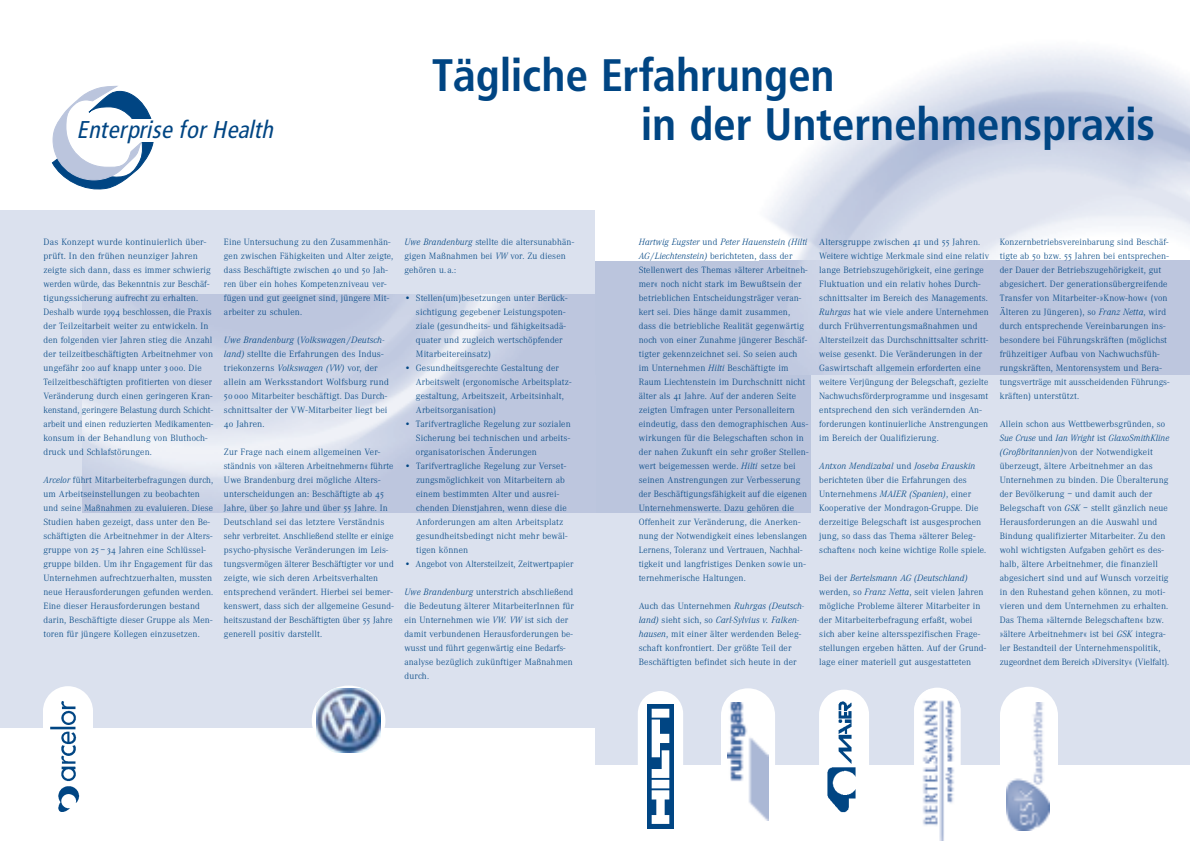
<style>
.page{position:relative;width:1190px;height:841px;background:#fff}
.page>*{position:absolute;margin:0;border:0;box-sizing:border-box;transform-origin:0 0}
.t1{font:700 45px/49px "Frutiger Condensed BQ";letter-spacing:.015em;color:#004583}
.t2{font:24px "Frutiger Conital";letter-spacing:.03em;color:#004583}
.t3{font:300 9.5px/14px "Corporate A";letter-spacing:.015em;color:#004583}
.s1{font-family:"Corporate ASC"}
.s2{font-style:italic}
</style>
<div class="page">
<div style="left:595px;top:308px;width:595px;height:456px;background:#dbe1ee"></div>
<div style="left:0;top:210px;width:595px;height:518px;background:#dbe1ee"></div>
<div style="left:83px;top:295px;width:728px;height:217px;background:#bbc5dd"></div>
<img style="left:83px;top:295px;width:459px;height:217px">
<div style="left:595px;top:261px;width:595px;height:114px;background:#bbc5dd"></div>
<img style="left:789px;top:261px;width:170px;height:114px">
<img style="left:914px;top:690px;width:46px;height:151px">
<svg style="left:721px;top:688px;width:54px;height:133px"></svg>
<img style="left:727px;top:703px;width:41px;height:118px">
<svg style="left:52px;top:85px;width:102px;height:105px"></svg>
<div style="left:76px;top:120px;width:217px;height:22px;background:#fff"></div>
<div style="left:43px;top:686px;width:50px;height:139px;background:#fff;border-radius:25px"></div>
<img style="left:50px;top:701px;width:30px;height:111px">
<svg style="left:312px;top:686px;width:73px;height:69px"></svg>
<img style="left:317px;top:689px;width:64px;height:63px">
<svg style="left:638px;top:691px;width:45px;height:138px"></svg>
<img style="left:648px;top:704px;width:25px;height:125px">
<svg style="left:1000px;top:687px;width:58px;height:144px"></svg>
<img style="left:1006px;top:702px;width:44px;height:128px">
<svg style="left:819px;top:690px;width:50px;height:123px"></svg>
<img style="left:828px;top:702px;width:28px;height:110px">
<h2 class="t2" style="left:79px;top:120px;width:197px">Enterprise for Health</h2>
<h1 class="t1" style="left:642px;top:55px;width:515px;text-indent:-209px">Tägliche Erfahrungen<br>in der Unternehmenspraxis</h1>
<p class="t3" style="left:44px;top:236px;width:171px">Das Konzept wurde kontinuierlich über&shy;prüft. In den frühen neunziger Jahren zeigte sich dann, dass es immer schwierig werden würde, das Bekenntnis zur Beschäf&shy;tigungssicherung aufrecht zu erhalten.<br>Deshalb wurde <span class="s1">1994</span> beschlossen, die Praxis der Teilzeitarbeit weiter zu entwickeln. In den folgenden vier Jahren stieg die Anzahl der teilzeitbeschäftigten Arbeitnehmer von ungefähr <span class="s1">200</span> auf knapp unter <span class="s1">3 000</span>. Die Teilzeitbeschäftigten profitierten von dieser Veränderung durch einen geringeren Kran&shy;kenstand, geringere Belastung durch Schicht&shy;arbeit und einen reduzierten Medikamenten&shy;konsum in der Behandlung von Bluthoch&shy;druck und Schlafstörungen.</p>
<p class="t3" style="left:44px;top:474px;width:171px"><span class="s2">Arcelor</span> führt Mitarbeiterbefragungen durch, um Arbeitseinstellungen zu beobachten und seine Maßnahmen zu evaluieren. Diese Studien haben gezeigt, dass unter den Be&shy;schäftigten die Arbeitnehmer in der Alters&shy;gruppe von <span class="s1">25</span> – <span class="s1">34</span> Jahren eine Schlüssel&shy;gruppe bilden. Um ihr Engagement für das Unternehmen aufrechtzuerhalten, mussten neue Herausforderungen gefunden werden.<br>Eine dieser Herausforderungen bestand darin, Beschäftigte dieser Gruppe als Men&shy;toren für jüngere Kollegen einzusetzen.</p>
<p class="t3" style="left:224px;top:236px;width:171px">Eine Untersuchung zu den Zusammenhän&shy;gen zwischen Fähigkeiten und Alter zeigte, dass Beschäftigte zwischen <span class="s1">40</span> und <span class="s1">50</span> Jah&shy;ren über ein hohes Kompetenzniveau ver&shy;fügen und gut geeignet sind, jüngere Mit&shy;arbeiter zu schulen.</p>
<p class="t3" style="left:224px;top:334px;width:167px"><span class="s2">Uwe Brandenburg</span> (<span class="s2">Volkswagen/Deutsch&shy;land)</span> stellte die Erfahrungen des Indus&shy;triekonzerns <span class="s2">Volkswagen (VW)</span> vor, der allein am Werksstandort Wolfsburg rund <span class="s1">50 000</span> Mitarbeiter beschäftigt. Das Durch&shy;schnittsalter der VW-Mitarbeiter liegt bei <span class="s1">40</span> Jahren.</p>
<p class="t3" style="left:224px;top:446px;width:171px">Zur Frage nach einem allgemeinen Ver&shy;ständnis von »älteren Arbeitnehmern« führte Uwe Brandenburg drei mögliche Alters&shy;unterscheidungen an: Beschäftigte ab <span class="s1">45<br></span>Jahre, über <span class="s1">50</span> Jahre und über <span class="s1">55</span> Jahre. In Deutschland sei das letztere Verständnis sehr verbreitet. Anschließend stellte er einige psycho-physische Veränderungen im Leis&shy;tungsvermögen älterer Beschäftigter vor und zeigte, wie sich deren Arbeitsverhalten entsprechend verändert. Hierbei sei bemer&shy;kenswert, dass sich der allgemeine Gesund&shy;heitszustand der Beschäftigten über <span class="s1">55</span> Jahre generell positiv darstellt.</p>
<p class="t3" style="left:404px;top:236px;width:171px"><span class="s2">Uwe Brandenburg</span> stellte die altersunabhän&shy;gigen Maßnahmen bei <span class="s2">VW</span> vor. Zu diesen gehören u.a.:</p>
<p class="t3" style="left:416px;top:292px;width:153px;text-indent:-11px">• Stellen(um)besetzungen unter Berück&shy;sichtigung gegebener Leistungspoten&shy;ziale (gesundheits- und fähigkeitsadä&shy;quater und zugleich wertschöpfender Mitarbeitereinsatz)</p>
<p class="t3" style="left:416px;top:362px;width:157px;text-indent:-11px">• Gesundheitsgerechte Gestaltung der Arbeitswelt (ergonomische Arbeitsplatz&shy;gestaltung, Arbeitszeit, Arbeitsinhalt, Arbeitsorganisation)</p>
<p class="t3" style="left:416px;top:418px;width:156px;text-align:justify;text-indent:-11px">• Tarifvertragliche Regelung zur sozialen Sicherung bei technischen und arbeits&shy;organisatorischen Änderungen</p>
<p class="t3" style="left:416px;top:460px;width:153px;text-indent:-12px">• Tarifvertragliche Regelung zur Verset&shy;zungsmöglichkeit von Mitarbeitern ab einem bestimmten Alter und ausrei&shy;chenden Dienstjahren, wenn diese die Anforderungen am alten Arbeitsplatz gesundheitsbedingt nicht mehr bewäl&shy;tigen können</p>
<p class="t3" style="left:404px;top:558px;width:170px">• Angebot von Altersteilzeit, Zeitwertpapier</p>
<p class="t3" style="left:404px;top:586px;width:171px"><span class="s2">Uwe Brandenburg</span> unterstrich abschließend die Bedeutung älterer MitarbeiterInnen für ein Unternehmen wie <span class="s2">VW. VW</span> ist sich der damit verbundenen Herausforderungen be&shy;wusst und führt gegenwärtig eine Bedarfs&shy;analyse bezüglich zukünftiger Maßnahmen durch.</p>
<p class="t3" style="left:639px;top:236px;width:171px"><span class="s2">Hartwig Eugster</span> und <span class="s2">Peter Hauenstein (Hilti AG/Liechtenstein)</span> berichteten, dass der Stellenwert des Themas »älterer Arbeitneh&shy;mer« noch nicht stark im Bewußtsein der betrieblichen Entscheidungsträger veran&shy;kert sei. Dies hänge damit zusammen, dass die betriebliche Realität gegenwärtig noch von einer Zunahme jüngerer Beschäf&shy;tigter gekennzeichnet sei. So seien auch im Unternehmen <span class="s2">Hilti</span> Beschäftigte im Raum Liechtenstein im Durchschnitt nicht älter als <span class="s1">41</span> Jahre. Auf der anderen Seite zeigten Umfragen unter Personalleitern eindeutig, dass den demographischen Aus&shy;wirkungen für die Belegschaften schon in der nahen Zukunft ein sehr großer Stellen&shy;wert beigemessen werde. <span class="s2">Hilti</span> setze bei seinen Anstrengungen zur Verbesserung der Beschäftigungsfähigkeit auf die eigenen Unternehmenswerte. Dazu gehören die Offenheit zur Veränderung, die Anerken&shy;nung der Notwendigkeit eines lebenslangen Lernens, Toleranz und Vertrauen, Nachhal&shy;tigkeit und langfristiges Denken sowie un&shy;ternehmerische Haltungen.</p>
<p class="t3" style="left:639px;top:600px;width:167px">Auch das Unternehmen <span class="s2">Ruhrgas (Deutsch&shy;land)</span> sieht sich, so <span class="s2">Carl-Sylvius v. Falken&shy;hausen</span>, mit einer älter werdenden Beleg&shy;schaft konfrontiert. Der größte Teil der Beschäftigten befindet sich heute in der</p>
<p class="t3" style="left:819px;top:236px;width:171px">Altersgruppe zwischen <span class="s1">41</span> und <span class="s1">55</span> Jahren.<br>Weitere wichtige Merkmale sind eine relativ lange Betriebszugehörigkeit, eine geringe Fluktuation und ein relativ hohes Durch&shy;schnittsalter im Bereich des Managements.<br><span class="s2">Ruhrgas</span> hat wie viele andere Unternehmen durch Frühverrentungsmaßnahmen und Altersteilzeit das Durchschnittsalter schritt&shy;weise gesenkt. Die Veränderungen in der Gaswirtschaft allgemein erforderten eine weitere Verjüngung der Belegschaft, gezielte Nachwuchsförderprogramme und insgesamt entsprechend den sich verändernden An&shy;forderungen kontinuierliche Anstrengungen im Bereich der Qualifizierung.</p>
<p class="t3" style="left:819px;top:460px;width:169px"><span class="s2">Antxon Mendizabal</span> und <span class="s2">Joseba Erauskin </span>berichteten über die Erfahrungen des Unternehmens <span class="s2">MAIER (Spanien)</span>, einer Kooperative der Mondragon-Gruppe. Die derzeitige Belegschaft ist ausgesprochen jung, so dass das Thema »älterer Beleg&shy;schaften« noch keine wichtige Rolle spiele.</p>
<p class="t3" style="left:819px;top:572px;width:169px">Bei der <span class="s2">Bertelsmann AG (Deutschland) </span>werden, so <span class="s2">Franz Netta</span>, seit vielen Jahren mögliche Probleme älterer Mitarbeiter in der Mitarbeiterbefragung erfaßt, wobei sich aber keine altersspezifischen Frage&shy;stellungen ergeben hätten. Auf der Grund&shy;lage einer materiell gut ausgestatteten</p>
<p class="t3" style="left:1000px;top:236px;width:171px">Konzernbetriebsvereinbarung sind Beschäf&shy;tigte ab <span class="s1">50</span> bzw. <span class="s1">55</span> Jahren bei entsprechen&shy;der Dauer der Betriebszugehörigkeit, gut abgesichert. Der generationsübergreifende Transfer von Mitarbeiter-»Know-how« (von Älteren zu Jüngeren), so <span class="s2">Franz Netta</span>, wird durch entsprechende Vereinbarungen ins&shy;besondere bei Führungskräften (möglichst frühzeitiger Aufbau von Nachwuchsfüh&shy;rungskräften, Mentorensystem und Bera&shy;tungsverträge mit ausscheidenden Führungs&shy;kräften) unterstützt.</p>
<p class="t3" style="left:1000px;top:418px;width:171px">Allein schon aus Wettbewerbsgründen, so <span class="s2">Sue Cruse</span> und <span class="s2">Ian Wright</span> ist <span class="s2">GlaxoSmithKline (Großbritannien)</span>von der Notwendigkeit überzeugt, ältere Arbeitnehmer an das Unternehmen zu binden. Die Überalterung der Bevölkerung – und damit auch der Belegschaft von <span class="s2">GSK</span> – stellt gänzlich neue Herausforderungen an die Auswahl und Bindung qualifizierter Mitarbeiter. Zu den wohl wichtigsten Aufgaben gehört es des&shy;halb, ältere Arbeitnehmer, die finanziell abgesichert sind und auf Wunsch vorzeitig in den Ruhestand gehen können, zu moti&shy;vieren und dem Unternehmen zu erhalten.<br>Das Thema »älternde Belegschaften« bzw. »ältere Arbeitnehmer« ist bei <span class="s2">GSK</span> integra&shy;ler Bestandteil der Unternehmenspolitik, zugeordnet dem Bereich »Diversity« (Vielfalt).</p>
</div>
